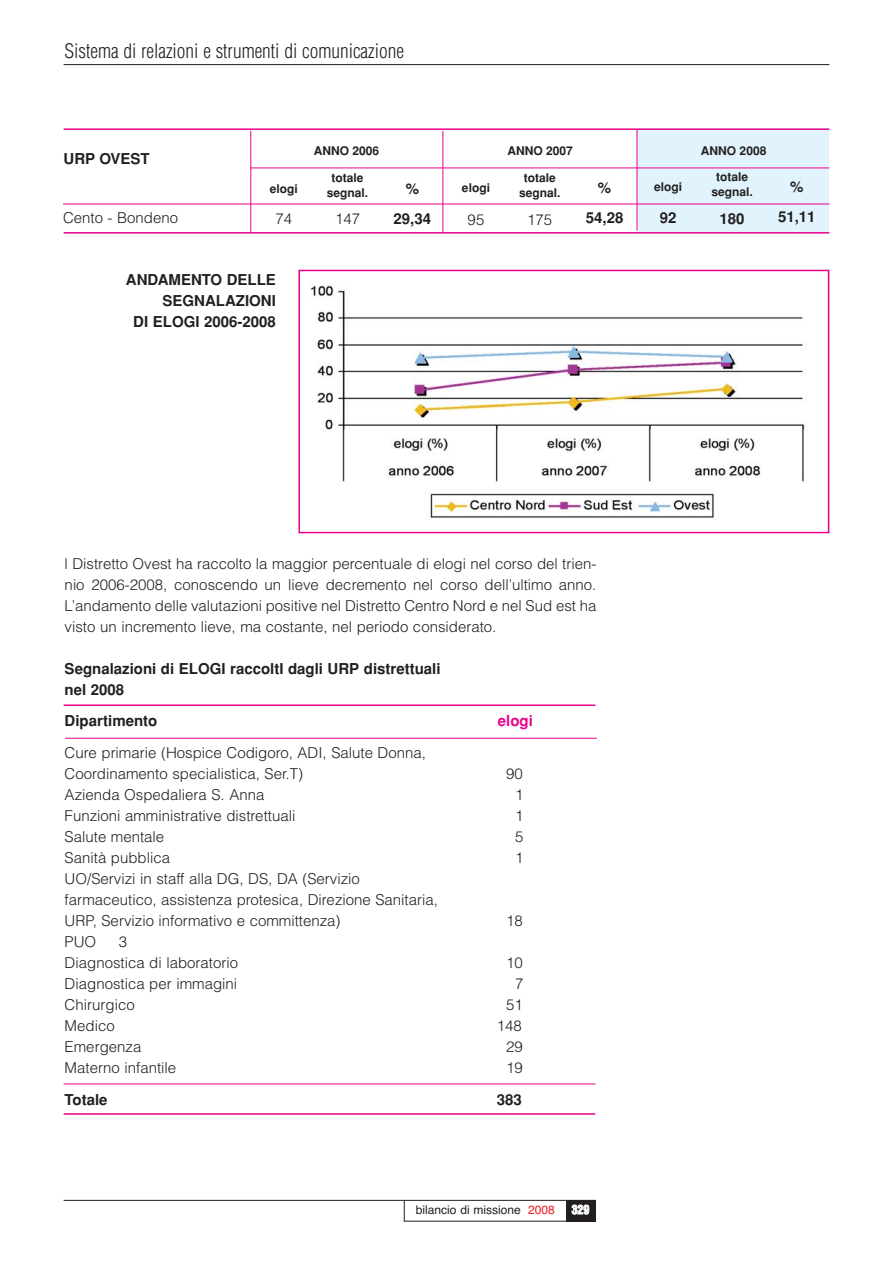
<style>
.page{position:relative;width:893px;height:1265px;background:#fff}
.page>*{position:absolute;margin:0;border:0;box-sizing:border-box;transform-origin:0 0}
.t1{font:300 condensed 19.5px "Helvetica";color:#231f20}
.t2{font:300 15px/21px "Helvetica";color:#231f20}
.t3{font:700 15px/21px "Helvetica";color:#231f20;text-align:center}
.t4{font:700 15px "Helvetica";color:#ec008c}
.t5{font:700 12px/15px "Helvetica";color:#231f20;text-align:center}
.t6{font:12px "Helvetica";color:#231f20}
.t7{font:700 condensed 12px "Helvetica";color:#fff}
.s1{color:#ed1c24}
</style>
<div class="page">
<hr style="left:64px;top:1200px;width:531px;height:1px;background:#231f20">
<div style="left:565px;top:1200px;width:30px;height:21px;background:#231f20"></div>
<hr style="left:404px;top:1220px;width:162px;height:1px;background:#231f20">
<svg style="left:404px;top:1200px;width:1px;height:21px"></svg>
<hr style="left:64px;top:64px;width:765px;height:1px;background:#231f20">
<div style="left:637px;top:128px;width:192px;height:105px;background:#e1f4fd"></div>
<hr style="left:64px;top:128px;width:765px;height:2px;background:#ec008c">
<hr style="left:64px;top:232px;width:765px;height:2px;background:#ec008c">
<hr style="left:442px;top:131px;width:1px;height:102px;background:#ec008c">
<hr style="left:636px;top:129px;width:1px;height:101px;background:#ec008c">
<hr style="left:250px;top:131px;width:1px;height:101px;background:#ec008c">
<hr style="left:250px;top:167px;width:579px;height:1px;background:#ec008c">
<hr style="left:63px;top:204px;width:766px;height:1px;background:#ec008c">
<img style="left:311px;top:285px;width:494px;height:233px">
<div style="left:298px;top:270px;width:531px;height:263px;border:2px solid #ec008c"></div>
<hr style="left:64px;top:704px;width:531px;height:2px;background:#ec008c">
<hr style="left:65px;top:738px;width:532px;height:1px;background:#ec008c">
<hr style="left:64px;top:1083px;width:531px;height:1px;background:#ec008c">
<hr style="left:64px;top:1113px;width:531px;height:1px;background:#ec008c">
<h1 class="t1" style="left:64px;top:43px;width:341px">Sistema di relazioni e strumenti di comunicazione</h1>
<p class="t3" style="left:64px;top:150px;width:87px">URP OVEST</p>
<p class="t2" style="left:63px;top:209px;width:117px">Cento - Bondeno</p>
<p class="t5" style="left:270px;top:182px;width:29px">elogi</p>
<p class="t2" style="left:275px;top:210px;width:18px">74</p>
<p class="t5" style="left:314px;top:144px;width:67px">ANNO 2006</p>
<p class="t5" style="left:507px;top:144px;width:67px">ANNO 2007</p>
<p class="t5" style="left:701px;top:144px;width:67px">ANNO 2008</p>
<p class="t3" style="left:393px;top:175px;width:39px;line-height:30px">%<br>29,34</p>
<p class="t5" style="left:711px;top:170px;width:43px">totale segnal.</p>
<p class="t3" style="left:719px;top:210px;width:27px">180</p>
<p class="t5" style="left:519px;top:171px;width:43px">totale segnal.</p>
<p class="t2" style="left:527px;top:211px;width:27px">175</p>
<p class="t5" style="left:327px;top:172px;width:43px">totale segnal.</p>
<p class="t2" style="left:335px;top:210px;width:27px">147</p>
<p class="t5" style="left:654px;top:180px;width:29px">elogi</p>
<p class="t3" style="left:660px;top:208px;width:18px">92</p>
<p class="t3" style="left:586px;top:174px;width:39px;line-height:30px">%<br>54,28</p>
<p class="t5" style="left:462px;top:181px;width:29px">elogi</p>
<p class="t2" style="left:467px;top:210px;width:18px">95</p>
<p class="t3" style="left:778px;top:174px;width:39px;line-height:30px">%<br>51,11</p>
<p class="t3" style="left:126px;top:270px;width:152px;text-align:right">ANDAMENTO DELLE<br>SEGNALAZIONI<br>DI ELOGI 2006-2008</p>
<p class="t2" style="left:65px;top:554px;width:533px;text-align:justify">l Distretto Ovest ha raccolto la maggior percentuale di elogi nel corso del trien&shy;nio 2006-2008, conoscendo un lieve decremento nel corso dell’ultimo anno.<br>L’andamento delle valutazioni positive nel Distretto Centro Nord e nel Sud est ha visto un incremento lieve, ma costante, nel periodo considerato.</p>
<p class="t3" style="left:65px;top:659px;width:377px;text-align:left">Segnalazioni di ELOGI raccoltI dagli URP distrettuali nel 2008</p>
<p class="t3" style="left:65px;top:712px;width:94px">Dipartimento</p>
<p class="t4" style="left:498px;top:715px;width:36px">elogi</p>
<p class="t2" style="left:65px;top:743px;width:363px">Cure primarie (Hospice Codigoro, ADI, Salute Donna,<br>Coordinamento specialistica, Ser.T)</p>
<p class="t2" style="left:506px;top:764px;width:18px">90</p>
<p class="t2" style="left:65px;top:785px;width:201px">Azienda Ospedaliera S. Anna</p>
<p class="t2" style="left:515px;top:785px;width:10px">1</p>
<p class="t2" style="left:65px;top:806px;width:232px">Funzioni amministrative distrettuali</p>
<p class="t2" style="left:515px;top:806px;width:10px">1</p>
<p class="t2" style="left:65px;top:827px;width:101px">Salute mentale</p>
<p class="t2" style="left:515px;top:827px;width:10px">5</p>
<p class="t2" style="left:65px;top:848px;width:107px">Sanità pubblica</p>
<p class="t2" style="left:515px;top:848px;width:10px">1</p>
<p class="t2" style="left:65px;top:869px;width:375px">UO/Servizi in staff alla DG, DS, DA (Servizio farmaceutico, assistenza protesica, Direzione Sanitaria,<br>URP, Servizio informativo e committenza)</p>
<p class="t2" style="left:506px;top:911px;width:18px">18</p>
<p class="t2" style="left:65px;top:932px;width:33px">PUO</p>
<p class="t2" style="left:65px;top:932px;width:175px;text-indent:54px">3<br>Diagnostica di laboratorio</p>
<p class="t2" style="left:506px;top:953px;width:18px">10</p>
<p class="t2" style="left:65px;top:974px;width:174px">Diagnostica per immagini</p>
<p class="t2" style="left:515px;top:974px;width:10px">7</p>
<p class="t2" style="left:65px;top:995px;width:71px">Chirurgico</p>
<p class="t2" style="left:506px;top:995px;width:18px">51</p>
<p class="t2" style="left:65px;top:1016px;width:52px">Medico</p>
<p class="t2" style="left:497px;top:1016px;width:27px">148</p>
<p class="t2" style="left:65px;top:1037px;width:78px">Emergenza</p>
<p class="t2" style="left:506px;top:1037px;width:18px">29</p>
<p class="t2" style="left:65px;top:1058px;width:113px">Materno infantile</p>
<p class="t2" style="left:506px;top:1058px;width:18px">19</p>
<p class="t3" style="left:65px;top:1090px;width:44px">Totale</p>
<p class="t3" style="left:497px;top:1090px;width:27px">383</p>
<p class="t6" style="left:416px;top:1205px;width:140px">bilancio di missione <span class="s1">2008</span></p>
<p class="t7" style="left:571px;top:1205px;width:19px">329</p>
</div>
